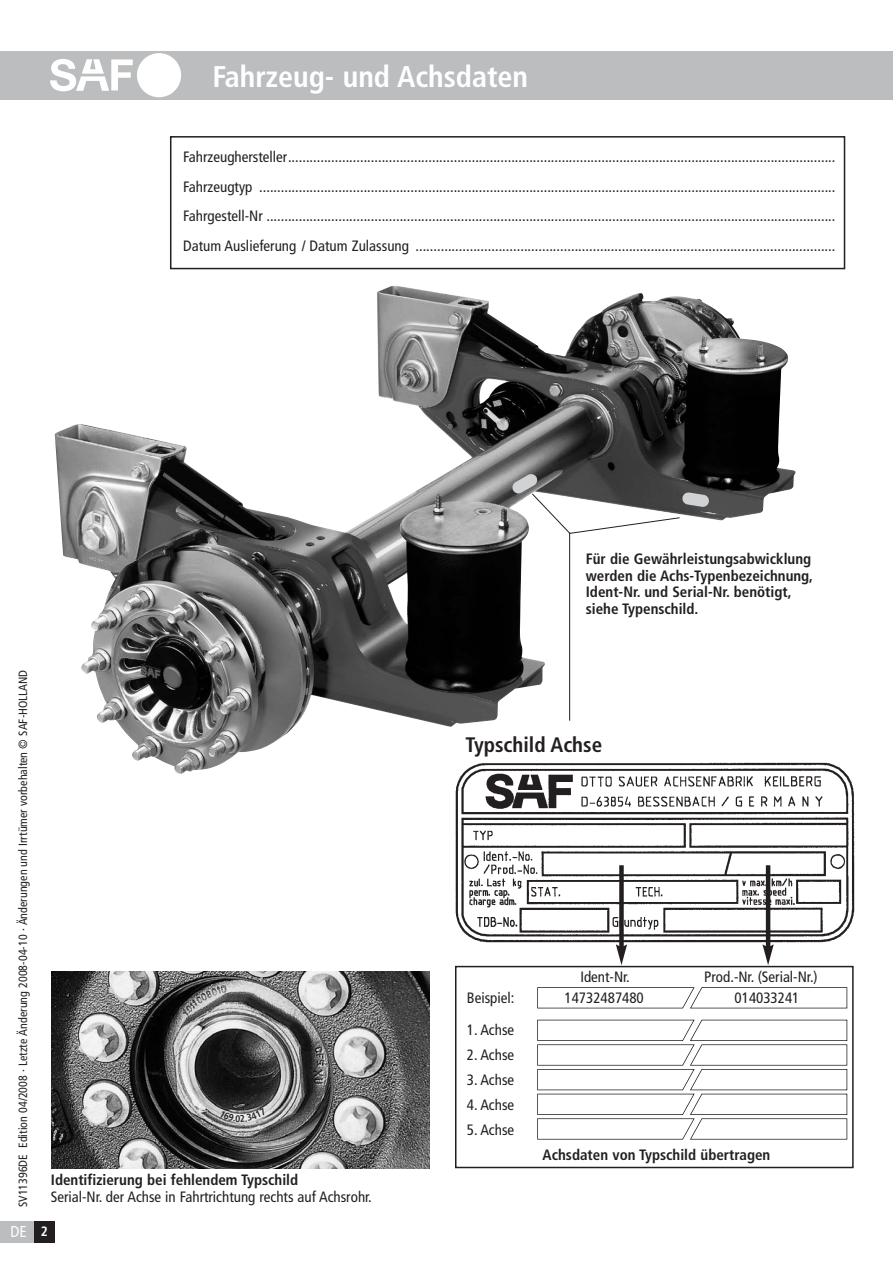
<style>
.page{position:relative;width:893px;height:1263px;background:#fff}
.page>*{position:absolute;margin:0;border:0;box-sizing:border-box;transform-origin:0 0}
.t1{font:700 condensed 30px "Frutiger";color:#fff}
.t2{font:700 condensed 21px "Frutiger";color:#231f20}
.t3{font:condensed 15.75px "Frutiger";color:#fff}
.t4{font:condensed 15px/29.5px "Frutiger";color:#231f20;text-align:justify}
.t5{font:700 condensed 15px/16.5px "Frutiger";color:#231f20}
.t6{font:condensed 12px "Frutiger";color:#231f20}
.s1{font-weight:700;font-size:13.5px}
</style>
<div class="page">
<div style="left:0;top:51px;width:892px;height:48px;background:#bbbdbf"></div>
<div style="left:137px;top:53px;width:44px;height:44px;background:#fff;border-radius:50%"></div>
<svg style="left:50px;top:59px;width:83px;height:32px"></svg>
<img style="left:54px;top:285px;width:741px;height:489px">
<div style="left:170px;top:136px;width:675px;height:133px;border:2px solid #231f20"></div>
<img style="left:450px;top:760px;width:405px;height:186px">
<img style="left:52px;top:971px;width:377px;height:197px">
<hr style="left:569px;top:533px;width:1px;height:188px;background:#231f20">
<div style="left:455px;top:966px;width:398px;height:202px;border:2px solid #231f20"></div>
<svg style="left:537px;top:987px;width:310px;height:21px"></svg>
<svg style="left:537px;top:1020px;width:310px;height:120px"></svg>
<svg style="left:619px;top:865px;width:4px;height:79px"></svg>
<svg style="left:616px;top:944px;width:11px;height:21px"></svg>
<div style="left:765px;top:865px;width:5px;height:83px;background:#231f20"></div>
<svg style="left:762px;top:944px;width:11px;height:21px"></svg>
<svg style="left:511px;top:473px;width:198px;height:62px"></svg>
<div style="left:34px;top:1222px;width:21px;height:21px;background:#231f20"></div>
<div style="left:0;top:1222px;width:34px;height:21px;background:#bbbdbf"></div>
<svg style="left:219px;top:1108px;width:47px;height:14px"></svg>
<h1 class="t1" style="left:212px;top:64px;width:317px">Fahrzeug- und Achsdaten</h1>
<p class="t4" style="left:183px;top:144px;width:653px">Fahrzeughersteller........................................................................................................................................................<br>Fahrzeugtyp ................................................................................................................................................................<br>Fahrgestell-Nr ..............................................................................................................................................................<br>Datum Auslieferung / Datum Zulassung ....................................................................................................................</p>
<p class="t6" style="left:18px;top:1207px;width:539px;rotate:-90deg">SV11396DE Edition 04/2008 · Letzte Änderung 2008-04-10 · Änderungen und Irrtümer vorbehalten © SAF-HOLLAND</p>
<p class="t5" style="left:51px;top:1173px;width:249px">Identifizierung bei fehlendem Typschild</p>
<p class="t4" style="left:51px;top:1183px;width:322px">Serial-Nr. der Achse in Fahrtrichtung rechts auf Achsrohr.</p>
<p class="t3" style="left:10px;top:1226px;width:39px">DE <span class="s1">2</span></p>
<p class="t5" style="left:585px;top:552px;width:229px">Für die Gewährleistungsabwicklung werden die Achs-Typenbezeichnung,<br>Ident-Nr. und Serial-Nr. benötigt, siehe Typenschild.</p>
<h2 class="t2" style="left:465px;top:736px;width:138px">Typschild Achse</h2>
<p class="t4" style="left:580px;top:963px;width:51px">Ident-Nr.</p>
<p class="t4" style="left:704px;top:963px;width:115px">Prod.-Nr. (Serial-Nr.)</p>
<p class="t4" style="left:467px;top:984px;width:49px">Beispiel:</p>
<p class="t4" style="left:564px;top:984px;width:81px">14732487480</p>
<p class="t4" style="left:734px;top:984px;width:66px">014033241</p>
<p class="t4" style="left:467px;top:1017px;width:49px">1. Achse</p>
<p class="t4" style="left:467px;top:1042px;width:49px">2. Achse</p>
<p class="t4" style="left:467px;top:1067px;width:49px">3. Achse</p>
<p class="t4" style="left:467px;top:1092px;width:49px">4. Achse</p>
<p class="t4" style="left:467px;top:1117px;width:49px">5. Achse</p>
<p class="t5" style="left:542px;top:1148px;width:229px">Achsdaten von Typschild übertragen</p>
</div>
